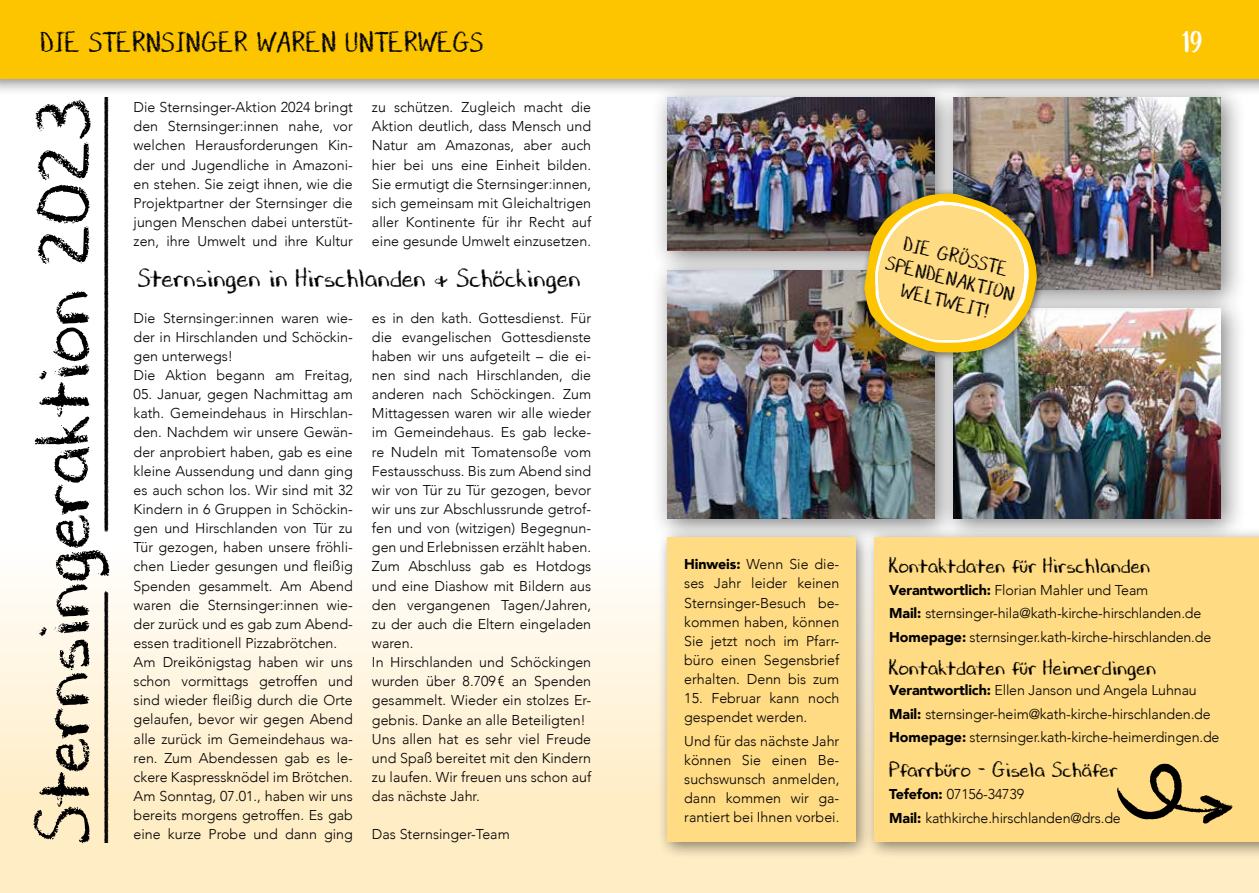
<style>
.page{position:relative;width:1259px;height:893px;background:#fff}
.page>*{position:absolute;margin:0;border:0;box-sizing:border-box;transform-origin:0 0}
.t1{font:76.05px "DJB Chalk It Up";letter-spacing:.01em;color:#000}
.t2{font:30px "Active";color:#fff}
.t3{font:27px "DJB Chalk It Up";letter-spacing:.01em;color:#000}
.t4{font:25.5px "DJB Chalk It Up";letter-spacing:.01em;color:#000}
.t5{font:21px "DJB Chalk It Up";letter-spacing:.01em;color:#000}
.t6{font:19.05px/23px "DJB Chalk It Up";color:#000;text-align:center}
.t7{font:300 14.25px/19.2px "Avenir";color:#000}
.s1{font-weight:900}
</style>
<div class="page">
<div style="left:0;top:551px;width:1259px;height:342px;background:linear-gradient(to bottom,#fffdf9,#ffeaba)"></div>
<div style="left:0;top:0;width:1259px;height:96px;background:#000;opacity:.5"></div>
<div style="left:0;top:0;width:1259px;height:79px;background:#fdc400"></div>
<img style="left:104px;top:98px;width:5px;height:433px">
<img style="left:104px;top:592px;width:5px;height:250px">
<div style="left:937px;top:292px;width:309px;height:252px;background:#000;opacity:.5"></div>
<img style="left:960px;top:315px;width:260px;height:204px">
<div style="left:937px;top:81px;width:309px;height:234px;background:#000;opacity:.5"></div>
<img style="left:960px;top:98px;width:260px;height:191px">
<div style="left:651px;top:253px;width:309px;height:291px;background:#000;opacity:.5"></div>
<img style="left:668px;top:277px;width:266px;height:242px">
<div style="left:656px;top:527px;width:217px;height:332px;background:#000;opacity:.5"></div>
<div style="left:668px;top:538px;width:188px;height:304px;background:#ffdb84"></div>
<div style="left:863px;top:527px;width:396px;height:332px;background:#000;opacity:.5"></div>
<div style="left:875px;top:538px;width:384px;height:304px;background:#ffdb84"></div>
<svg style="left:1117px;top:763px;width:115px;height:61px"></svg>
<div style="left:651px;top:81px;width:309px;height:196px;background:#000;opacity:.5"></div>
<img style="left:668px;top:98px;width:266px;height:153px">
<div style="left:858px;top:188px;width:188px;height:174px;background:#000;opacity:.5"></div>
<img style="left:864px;top:192px;width:173px;height:161px">
<h3 class="t3" style="left:40px;top:24px;width:444px">DIE STERNSINGER WAREN UNTERWEGS</h3>
<h1 class="t1" style="left:10px;top:842px;width:746px;rotate:-90deg">Sternsingeraktion 2023</h1>
<p class="t7" style="left:134px;top:98px;width:221px;text-align:justify">Die Sternsinger-Aktion 2024 bringt den Sternsinger:innen nahe, vor welchen Herausforderungen Kin&shy;der und Jugendliche in Amazoni&shy;en stehen. Sie zeigt ihnen, wie die Projektpartner der Sternsinger die jungen Menschen dabei unterstüt&shy;zen, ihre Umwelt und ihre Kultur</p>
<p class="t7" style="left:372px;top:98px;width:221px;text-align:justify">zu schützen. Zugleich macht die Aktion deutlich, dass Mensch und Natur am Amazonas, aber auch hier bei uns eine Einheit bilden.<br>Sie ermutigt die Sternsinger:innen, sich gemeinsam mit Gleichaltrigen aller Kontinente für ihr Recht auf eine gesunde Umwelt einzusetzen.</p>
<h3 class="t4" style="left:138px;top:260px;width:444px">Sternsingen in Hirschlanden &amp; Schöckingen</h3>
<p class="t7" style="left:134px;top:308px;width:221px">Die Sternsinger:innen waren wie&shy;der in Hirschlanden und Schöckin&shy;gen unterwegs!<br>Die Aktion begann am Freitag,</p>
<p class="t7" style="left:134px;top:385px;width:221px">05. Januar, gegen Nachmittag am kath. Gemeindehaus in Hirschlan&shy;den. Nachdem wir unsere Gewän&shy;der anprobiert haben, gab es eine kleine Aussendung und dann ging es auch schon los. Wir sind mit 32<br>Kindern in 6 Gruppen in Schöckin&shy;gen und Hirschlanden von Tür zu<br>Tür gezogen, haben unsere fröhli&shy;chen Lieder gesungen und fleißig<br>Spenden gesammelt. Am Abend waren die Sternsinger:innen wie&shy;der zurück und es gab zum Abend&shy;essen traditionell Pizzabrötchen.<br>Am Dreikönigstag haben wir uns schon vormittags getroffen und sind wieder fleißig durch die Orte gelaufen, bevor wir gegen Abend alle zurück im Gemeindehaus wa&shy;ren. Zum Abendessen gab es le&shy;ckere Kaspressknödel im Brötchen.<br>Am Sonntag, 07.01., haben wir uns bereits morgens getroffen. Es gab eine kurze Probe und dann ging</p>
<p class="t7" style="left:372px;top:308px;width:221px">es in den kath. Gottesdienst. Für die evangelischen Gottesdienste haben wir uns aufgeteilt – die ei&shy;nen sind nach Hirschlanden, die anderen nach Schöckingen. Zum<br>Mittagessen waren wir alle wieder im Gemeindehaus. Es gab lecke&shy;re Nudeln mit Tomatensoße vom<br>Festausschuss. Bis zum Abend sind wir von Tür zu Tür gezogen, bevor wir uns zur Abschlussrunde getrof&shy;fen und von (witzigen) Begegnun&shy;gen und Erlebnissen erzählt haben.<br>Zum Abschluss gab es Hotdogs und eine Diashow mit Bildern aus den vergangenen Tagen/Jahren, zu der auch die Eltern eingeladen waren.<br>In Hirschlanden und Schöckingen wurden über 8.709€ an Spenden gesammelt. Wieder ein stolzes Er&shy;gebnis. Danke an alle Beteiligten!<br>Uns allen hat es sehr viel Freude und Spaß bereitet mit den Kindern zu laufen. Wir freuen uns schon auf das nächste Jahr.</p>
<p class="t7" style="left:372px;top:825px;width:139px">Das Sternsinger-Team</p>
<h3 class="t6" style="left:895px;top:230px;width:133px;rotate:14deg">DIE GRÖSSTE<br>SPENDENAKTION<br>WELTWEIT!</h3>
<h2 class="t2" style="left:1182px;top:24px;width:22px">19</h2>
<p class="t7" style="left:684px;top:555px;width:157px;text-align:justify"><span class="s1">Hinweis:</span> Wenn Sie die&shy;ses Jahr leider keinen Sternsinger-Besuch be&shy;kommen haben, können Sie jetzt noch im Pfarr&shy;büro einen Segensbrief erhalten. Denn bis zum</p>
<p class="t7" style="left:684px;top:689px;width:157px">15. Februar kann noch gespendet werden.</p>
<p class="t7" style="left:684px;top:731px;width:157px;text-align:justify">Und für das nächste Jahr können Sie einen Be&shy;suchswunsch anmelden, dann kommen wir ga&shy;rantiert bei Ihnen vorbei.</p>
<h3 class="t5" style="left:889px;top:551px;width:262px">Kontaktdaten für Hirschlanden</h3>
<p class="t7" style="left:889px;top:578px;width:323px;line-height:23.4px"><span class="s1">Verantwortlich:</span> Florian Mahler und Team<br><span class="s1">Mail:</span> sternsinger-hila@kath-kirche-hirschlanden.de<br><span class="s1">Homepage:</span> sternsinger.kath-kirche-hirschlanden.de</p>
<p class="t7" style="left:889px;top:679px;width:332px;line-height:23.4px"><span class="s1">Verantwortlich:</span> Ellen Janson und Angela Luhnau<br><span class="s1">Mail:</span> sternsinger-heim@kath-kirche-hirschlanden.de<br><span class="s1">Homepage:</span> sternsinger.kath-kirche-heimerdingen.de</p>
<h3 class="t5" style="left:889px;top:653px;width:268px">Kontaktdaten für Heimerdingen</h3>
<h3 class="t5" style="left:889px;top:755px;width:230px">Pfarrbüro – Gisela Schäfer</h3>
<p class="t7" style="left:889px;top:783px;width:233px;line-height:23.4px"><span class="s1">Tefefon:</span> 07156-34739<br><span class="s1">Mail:</span> kathkirche.hirschlanden@drs.de</p>
</div>
